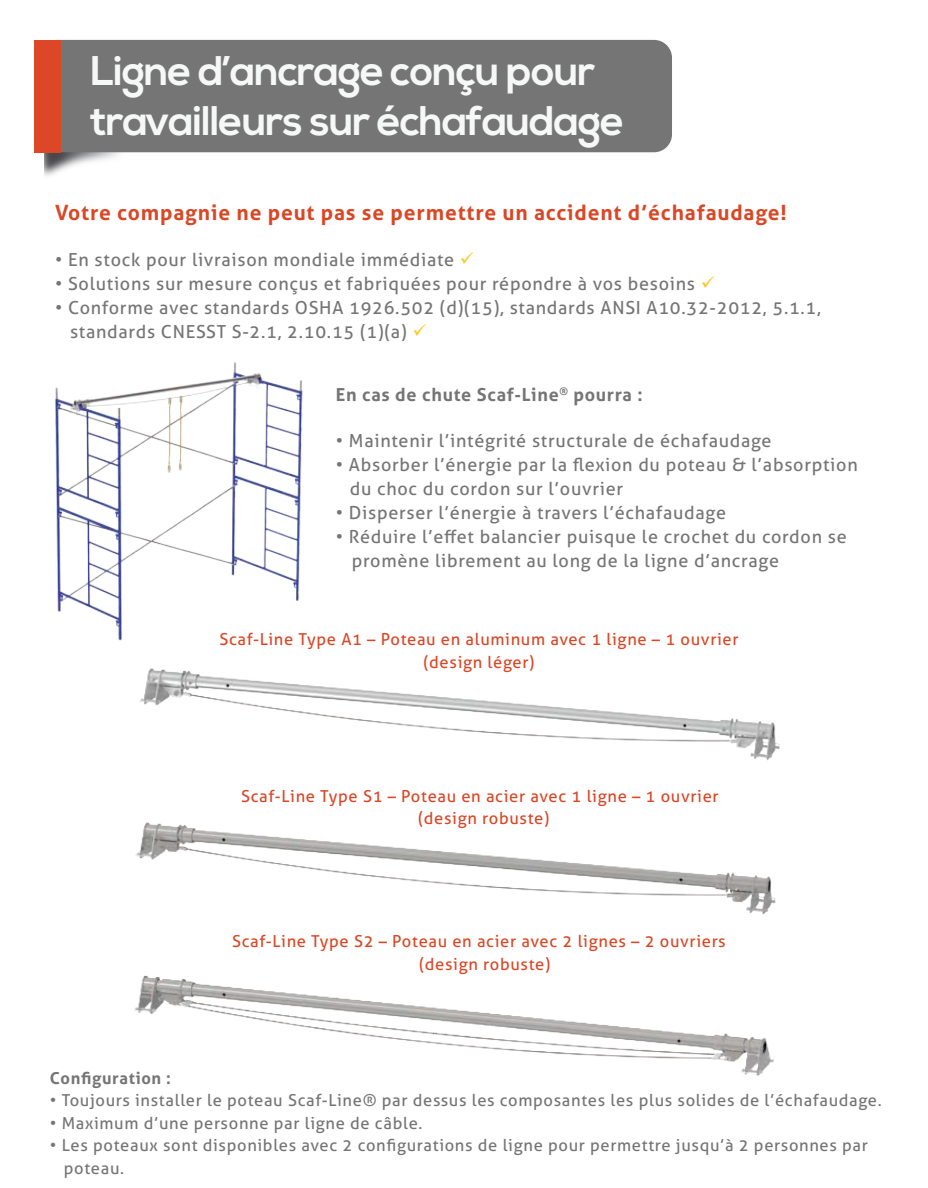
<style>
.page{position:relative;width:928px;height:1188px;background:#fff}
.page>*{position:absolute;margin:0;border:0;box-sizing:border-box;transform-origin:0 0}
.t1{font:700 41.4px/49.7px "Nexa";letter-spacing:-.025em;color:#f6f7f7}
.t2{font:700 21px "Aller";letter-spacing:.04em;color:#da4726}
.t3{font:18px/24px "Aller";letter-spacing:.04em;color:#757576}
.t4{font:700 18px "Aller";letter-spacing:.04em;color:#757576}
.t5{font:16.5px "Aller";letter-spacing:.04em;color:#757576}
.t6{font:16.5px/22.5px "Aller";letter-spacing:.04em;color:#da4726;text-align:center}
.t7{font:700 16.5px "Aller";letter-spacing:.04em;color:#757576}
.s1{color:#ffc727}
</style>
<div class="page">
<img style="left:45px;top:152px;width:97px;height:24px">
<div style="left:39px;top:40px;width:633px;height:112px;background:#757576;border-radius:18px"></div>
<div style="left:34px;top:40px;width:27px;height:112px;background:#db4727"></div>
<img style="left:139px;top:668px;width:641px;height:92px">
<img style="left:134px;top:975px;width:640px;height:101px">
<img style="left:135px;top:822px;width:641px;height:92px">
<img style="left:55px;top:362px;width:248px;height:279px">
<h1 class="t1" style="left:90px;top:48px;width:535px">Ligne d’ancrage conçu pour travailleurs sur échafaudage</h1>
<p class="t2" style="left:55px;top:204px;width:733px">Votre compagnie ne peut pas se permettre un accident d’échafaudage!</p>
<p class="t3" style="left:55px;top:248px;width:420px">• En stock pour livraison mondiale immédiate <span class="s1">✓</span></p>
<p class="t3" style="left:55px;top:272px;width:661px">• Solutions sur mesure conçus et fabriquées pour répondre à vos besoins <span class="s1">✓</span></p>
<p class="t3" style="left:70px;top:296px;width:752px;text-indent:-15px">• Conforme avec standards OSHA 1926.502 (d)(15), standards ANSI A10.32-2012, 5.1.1, standards CNESST S-2.1, 2.10.15 (1)(a) <span class="s1">✓</span></p>
<p class="t4" style="left:336px;top:387px;width:308px">En cas de chute Scaf-Line<sup>®</sup> pourra :</p>
<p class="t3" style="left:336px;top:429px;width:437px">• Maintenir l’intégrité structurale de échafaudage</p>
<p class="t3" style="left:350px;top:453px;width:509px;text-indent:-14px">• Absorber l’énergie par la flexion du poteau &amp; l’absorption du choc du cordon sur l’ouvrier</p>
<p class="t3" style="left:336px;top:501px;width:391px">• Disperser l’énergie à travers l’échafaudage</p>
<p class="t3" style="left:352px;top:525px;width:496px;text-indent:-16px">• Réduire l’effet balancier puisque le crochet du cordon se promène librement au long de la ligne d’ancrage</p>
<p class="t6" style="left:219px;top:628px;width:520px">Scaf-Line Type A1 – Poteau en aluminum avec 1 ligne – 1 ouvrier (design léger)</p>
<p class="t6" style="left:241px;top:785px;width:479px">Scaf-Line Type S1 – Poteau en acier avec 1 ligne – 1 ouvrier (design robuste)</p>
<p class="t6" style="left:419px;top:930px;width:308px;text-align:left;text-indent:-187px">Scaf-Line Type S2 – Poteau en acier avec 2 lignes – 2 ouvriers (design robuste)</p>
<p class="t7" style="left:50px;top:1068px;width:123px">Configuration :</p>
<p class="t5" style="left:50px;top:1091px;width:833px">ï Toujours installer le poteau Scaf-Line® par dessus les composantes les plus solides de l’échafaudage.</p>
<p class="t5" style="left:50px;top:1114px;width:374px">ï Maximum d’une personne par ligne de câble.</p>
<p class="t5" style="left:50px;top:1136px;width:819px">ï Les poteaux sont disponibles avec 2 configurations de ligne pour permettre jusqu’à 2 personnes par</p>
<p class="t5" style="left:64px;top:1158px;width:62px">poteau.</p>
</div>
